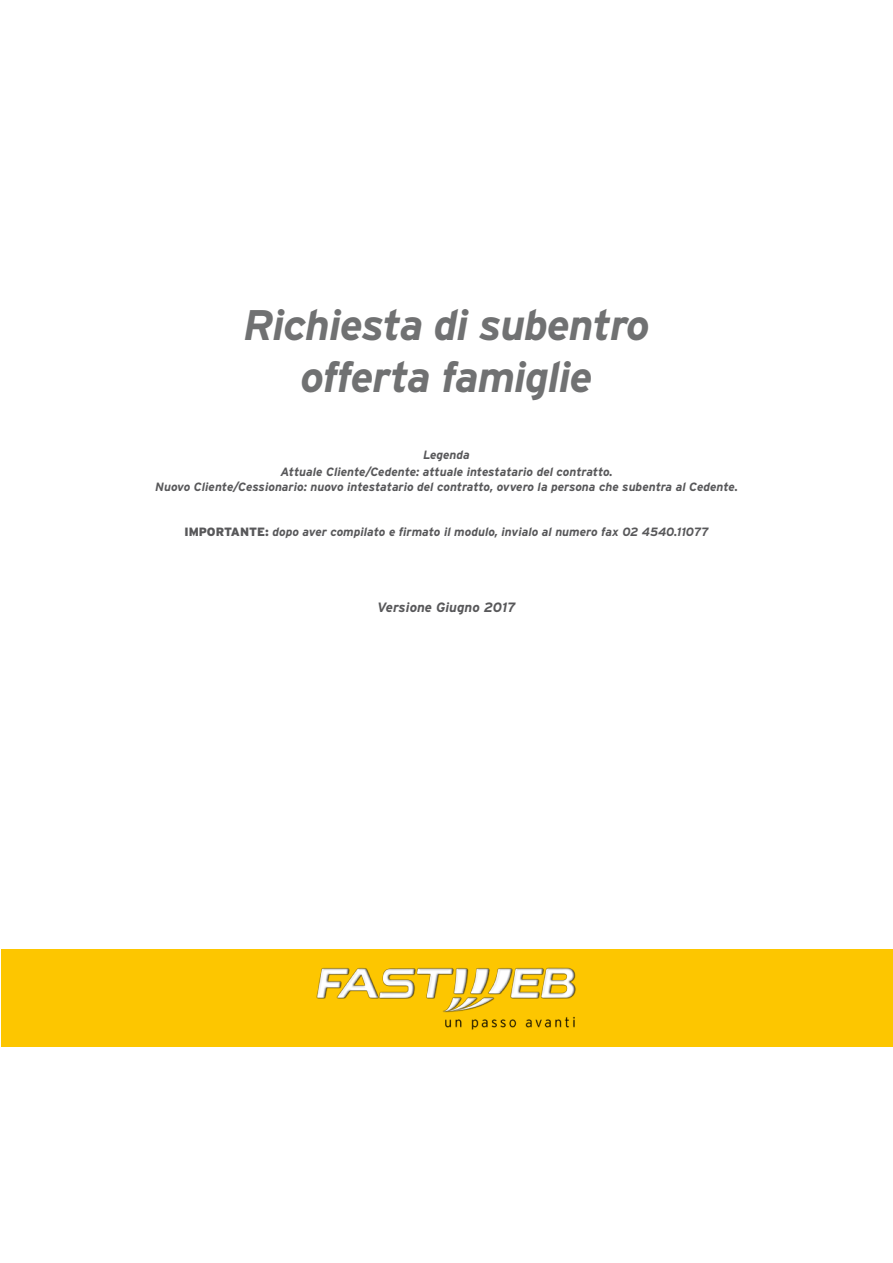
<style>
.page{position:relative;width:893px;height:1263px;background:#fff}
.page>*{position:absolute;margin:0;border:0;box-sizing:border-box;transform-origin:0 0}
.t1{font:italic 700 42.75px/51.3px "Interstate";letter-spacing:-.025em;color:#707172;text-align:center}
.t2{font:italic 700 13.5px "Interstate";color:#58585a}
.t3{font:italic 700 12px/16.5px "Interstate";color:#58585a;text-align:center}
.s1{font-weight:900;font-style:normal}
</style>
<div class="page">
<div style="left:1px;top:949px;width:892px;height:97px;background:#fdc600"></div>
<img style="left:316px;top:967px;width:260px;height:63px">
<h1 class="t1" style="left:243px;top:299px;width:408px">Richiesta di subentro offerta famiglie</h1>
<p class="t3" style="left:280px;top:447px;width:334px">Legenda<br>Attuale Cliente/Cedente: attuale intestatario del contratto.</p>
<p class="t3" style="left:155px;top:478px;width:584px">Nuovo Cliente/Cessionario: nuovo intestatario del contratto, ovvero la persona che subentra al Cedente.</p>
<p class="t3" style="left:184px;top:523px;width:526px"><span class="s1">IMPORTANTE:</span> dopo aver compilato e firmato il modulo, invialo al numero fax 02 4540.11077</p>
<p class="t2" style="left:377px;top:600px;width:140px">Versione Giugno 2017</p>
</div>
